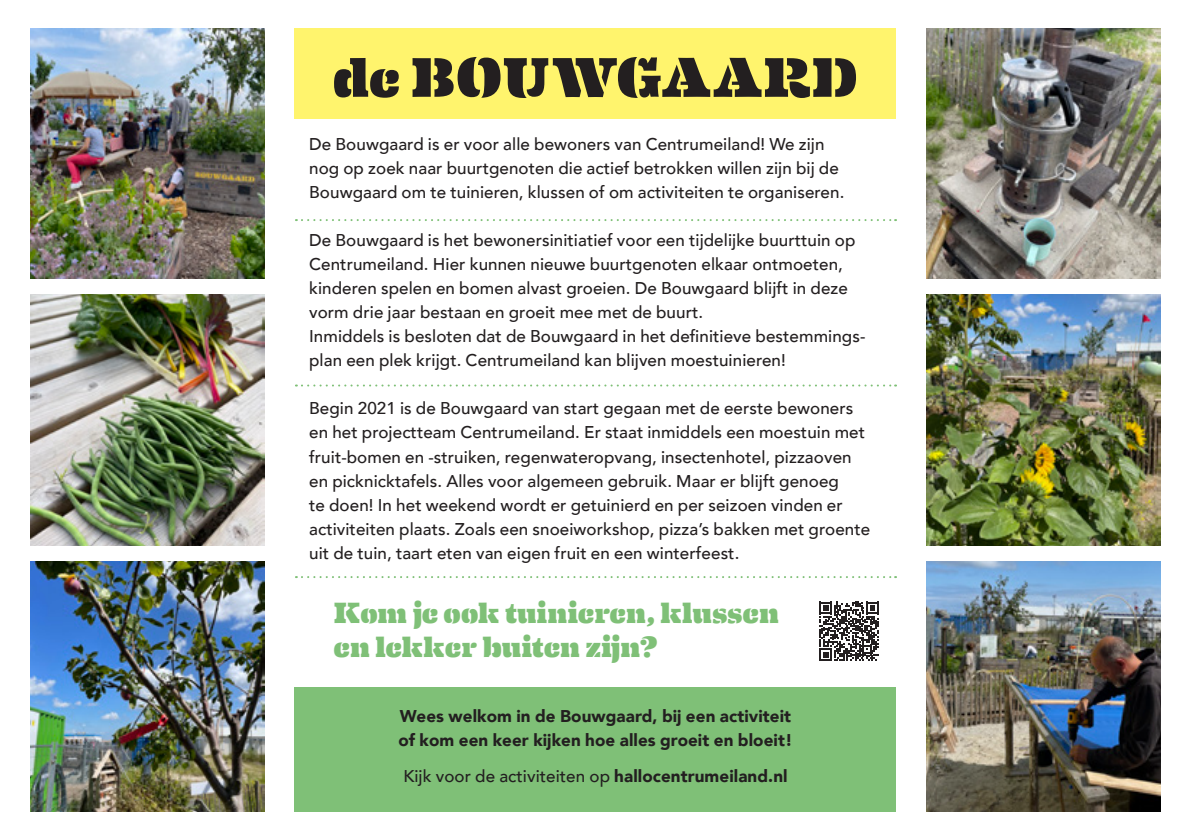
<style>
.page{position:relative;width:1191px;height:840px;background:#fff}
.page>*{position:absolute;margin:0;border:0;box-sizing:border-box;transform-origin:0 0}
.t1{font:56px "Eames Century Modern Stencil";letter-spacing:-.02em;color:#231f20}
.t2{font:29.4px/34px "Eames Century Modern Stencil";letter-spacing:-.01em;color:#7fc077}
.t3{font:500 17px/24px "Avenir";letter-spacing:.005em;color:#231f20}
.t4{font:900 17px/24px "Avenir";letter-spacing:.005em;color:#231f20}
.s1{font-weight:900}
</style>
<div class="page">
<img style="left:31px;top:295px;width:233px;height:249px">
<img style="left:31px;top:28px;width:233px;height:250px">
<img style="left:31px;top:561px;width:233px;height:250px">
<img style="left:926px;top:28px;width:234px;height:250px">
<img style="left:926px;top:295px;width:234px;height:249px">
<img style="left:926px;top:561px;width:234px;height:250px">
<div style="left:295px;top:686px;width:601px;height:125px;background:#7fc077"></div>
<div style="left:295px;top:28px;width:601px;height:91px;background:#fff46d"></div>
<svg style="left:296px;top:219px;width:600px;height:2px"></svg>
<svg style="left:296px;top:384px;width:600px;height:2px"></svg>
<svg style="left:819px;top:601px;width:59px;height:59px"></svg>
<svg style="left:296px;top:576px;width:600px;height:1px"></svg>
<p class="t1" style="left:333px;top:44px;width:527px">de BOUWGAARD</p>
<p class="t3" style="left:309px;top:131px;width:537px">De Bouwgaard is er voor alle bewoners van Centrumeiland! We zijn nog op zoek naar buurtgenoten die actief betrokken willen zijn bij de<br>Bouwgaard om te tuinieren, klussen of om activiteiten te organiseren.</p>
<p class="t3" style="left:309px;top:227px;width:558px">De Bouwgaard is het bewonersinitiatief voor een tijdelijke buurttuin op Centrumeiland. Hier kunnen nieuwe buurtgenoten elkaar ontmoeten, kinderen spelen en bomen alvast groeien. De Bouwgaard blijft in deze vorm drie jaar bestaan en groeit mee met de buurt.<br>Inmiddels is besloten dat de Bouwgaard in het definitieve bestemmings&shy;plan een plek krijgt. Centrumeiland kan blijven moestuinieren!</p>
<p class="t3" style="left:309px;top:395px;width:562px">Begin 2021 is de Bouwgaard van start gegaan met de eerste bewoners en het projectteam Centrumeiland. Er staat inmiddels een moestuin met fruit-bomen en -struiken, regenwateropvang, insectenhotel, pizzaoven en picknicktafels. Alles voor algemeen gebruik. Maar er blijft genoeg<br>te doen! In het weekend wordt er getuinierd en per seizoen vinden er activiteiten plaats. Zoals een snoeiworkshop, pizza’s bakken met groente uit de tuin, taart eten van eigen fruit en een winterfeest.</p>
<p class="t2" style="left:333px;top:596px;width:447px">Kom je ook tuinieren, klussen en lekker buiten zijn?</p>
<p class="t4" style="left:398px;top:702px;width:396px">Wees welkom in de Bouwgaard, bij een activiteit of kom een keer kijken hoe alles groeit en bloeit!</p>
<p class="t3" style="left:403px;top:762px;width:386px">Kijk voor de activiteiten op <span class="s1">hallocentrumeiland.nl</span></p>
</div>
